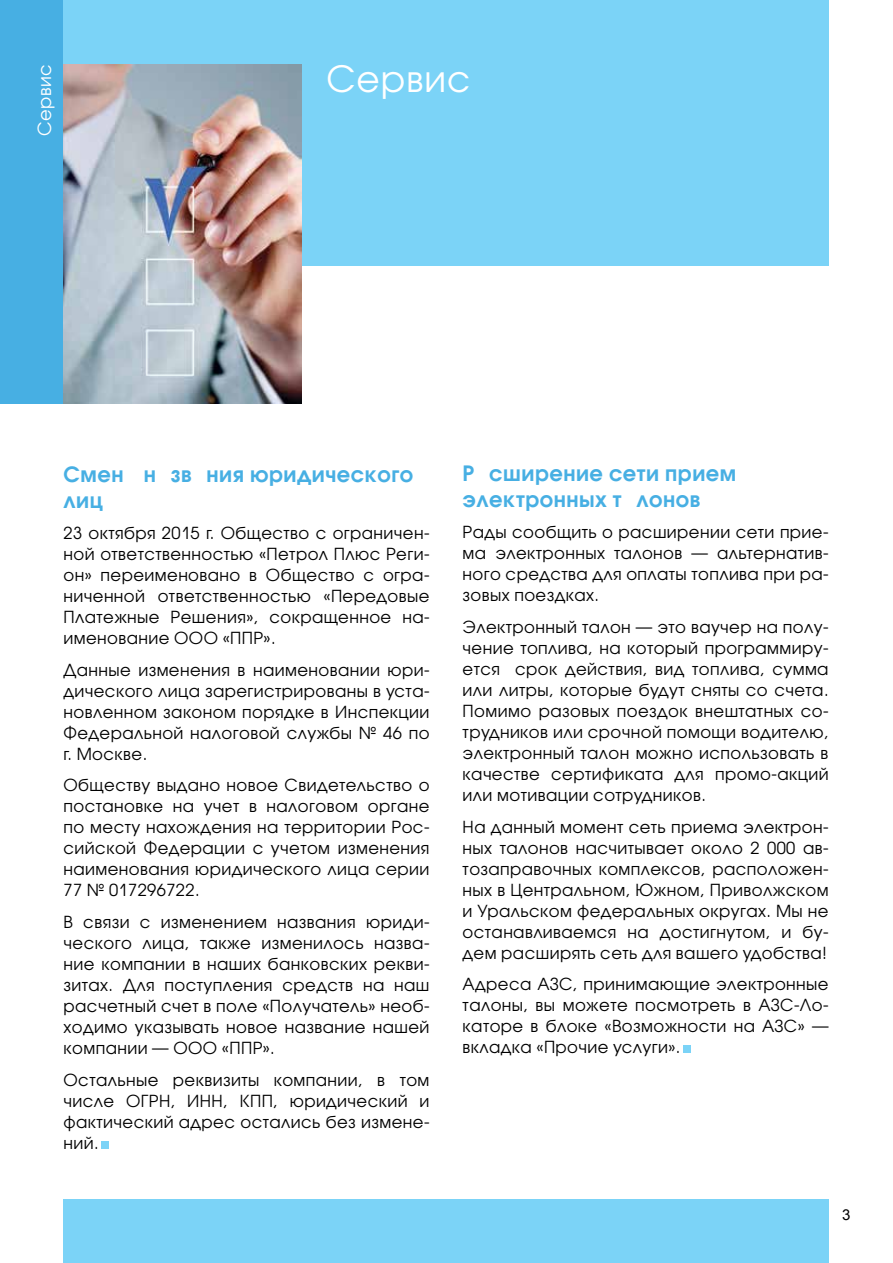
<style>
.page{position:relative;width:893px;height:1263px;background:#fff}
.page>*{position:absolute;margin:0;border:0;box-sizing:border-box;transform-origin:0 0}
.t1{font:36px "Avant Garde Gothic C";letter-spacing:.025em;color:#fff}
.t2{font:600 21px/25.5px "Avant Garde Gothic C";letter-spacing:.025em;color:#47afe3}
.t3{font:18px "Avant Garde Gothic C";letter-spacing:.025em;color:#fff}
.t4{font:16.5px/21px "Avant Garde Gothic C";letter-spacing:.025em;color:#000;text-align:justify}
.t5{font:15px "Arial";color:#000}
</style>
<div class="page">
<div style="left:64px;top:1199px;width:765px;height:64px;background:#7bd3f7"></div>
<div style="left:0;top:0;width:64px;height:404px;background:#47afe3"></div>
<div style="left:64px;top:0;width:765px;height:266px;background:#7bd3f7"></div>
<img style="left:64px;top:65px;width:238px;height:339px">
<div style="left:101px;top:1141px;width:8px;height:8px;background:#7bd3f7"></div>
<div style="left:683px;top:1044px;width:8px;height:8px;background:#7bd3f7"></div>
<p class="t3" style="left:37px;top:136px;width:73px;rotate:-90deg">Сервис</p>
<h1 class="t1" style="left:326px;top:63px;width:145px">Сервис</h1>
<p class="t2" style="left:64px;top:463px;width:351px">Смена названия юридического лица</p>
<p class="t4" style="left:64px;top:524px;width:367px">23 октября 2015 г. Общество с ограничен&shy;ной ответственностью «Петрол Плюс Реги&shy;он» переименовано в Общество с огра&shy;ниченной ответственностью «Передовые Платежные Решения», сокращенное на&shy;именование ООО «ППР».</p>
<p class="t4" style="left:64px;top:660px;width:367px">Данные изменения в наименовании юри&shy;дического лица зарегистрированы в уста&shy;новленном законом порядке в Инспекции Федеральной налоговой службы № 46 по г. Москве.</p>
<p class="t4" style="left:64px;top:776px;width:367px">Обществу выдано новое Свидетельство о постановке на учет в налоговом органе по месту нахождения на территории Рос&shy;сийской Федерации с учетом изменения наименования юридического лица серии 77 № 017296722.</p>
<p class="t4" style="left:64px;top:912px;width:367px">В связи с изменением названия юриди&shy;ческого лица, также изменилось назва&shy;ние компании в наших банковских рекви&shy;зитах. Для поступления средств на наш расчетный счет в поле «Получатель» необ&shy;ходимо указывать новое название нашей компании — ООО «ППР».</p>
<p class="t4" style="left:64px;top:1070px;width:367px">Остальные реквизиты компании, в том числе ОГРН, ИНН, КПП, юридический и фактический адрес остались без измене&shy;ний.</p>
<p class="t2" style="left:463px;top:462px;width:289px">Расширение сети приема электронных талонов</p>
<p class="t4" style="left:463px;top:523px;width:367px">Рады сообщить о расширении сети прие&shy;ма электронных талонов — альтернатив&shy;ного средства для оплаты топлива при ра&shy;зовых поездках.</p>
<p class="t4" style="left:463px;top:617px;width:367px">Электронный талон — это ваучер на полу&shy;чение топлива, на который программиру&shy;ется срок действия, вид топлива, сумма или литры, которые будут сняты со счета.<br>Помимо разовых поездок внештатных со&shy;трудников или срочной помощи водителю, электронный талон можно использовать в качестве сертификата для промо-акций или мотивации сотрудников.</p>
<p class="t4" style="left:463px;top:817px;width:367px">На данный момент сеть приема электрон&shy;ных талонов насчитывает около 2 000 ав&shy;тозаправочных комплексов, расположен&shy;ных в Центральном, Южном, Приволжском и Уральском федеральных округах. Мы не останавливаемся на достигнутом, и бу&shy;дем расширять сеть для вашего удобства!</p>
<p class="t4" style="left:463px;top:974px;width:367px">Адреса АЗС, принимающие электронные талоны, вы можете посмотреть в АЗС-Ло&shy;каторе в блоке «Возможности на АЗС» — вкладка «Прочие услуги».</p>
<p class="t5" style="left:842px;top:1206px;width:10px">3</p>
</div>
